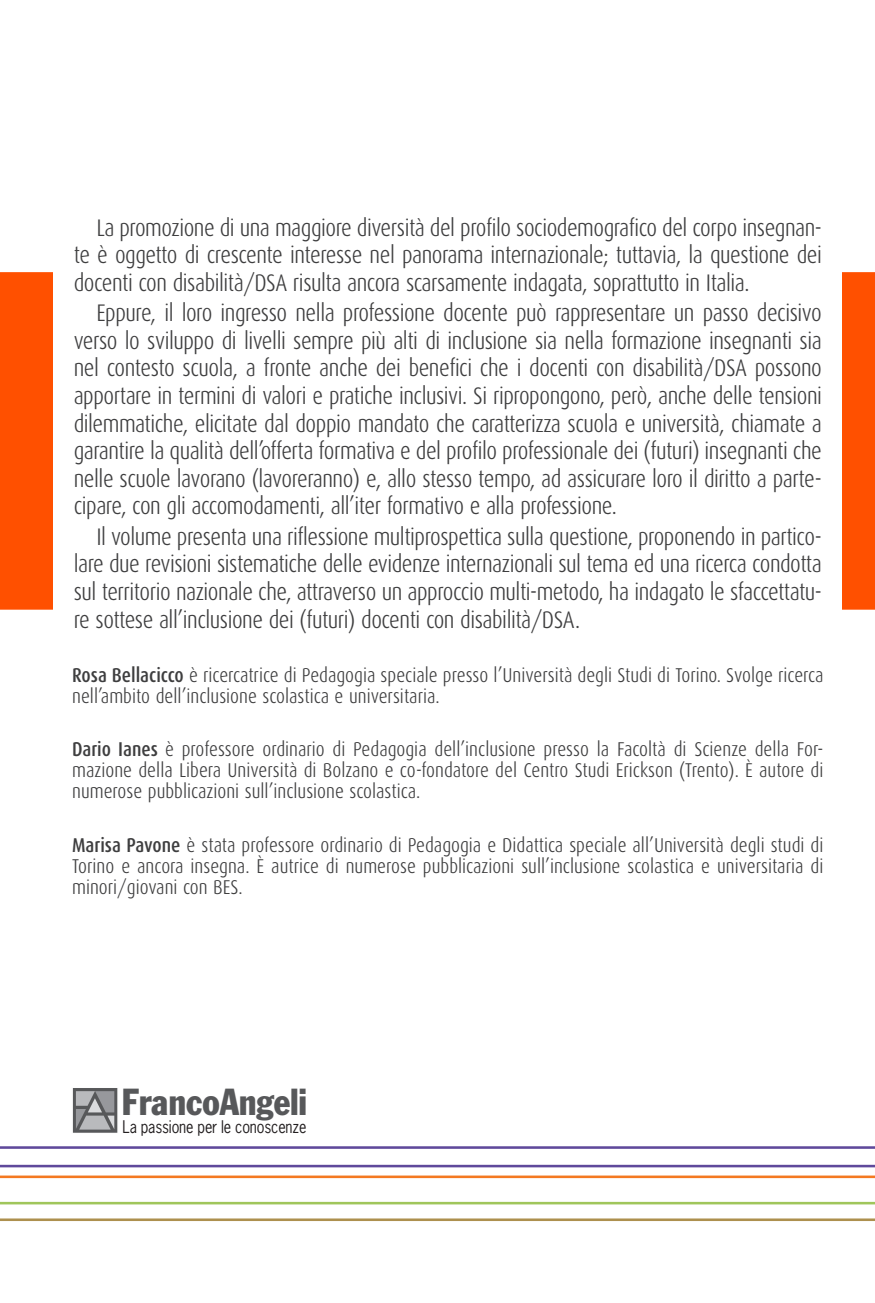
<style>
.page{position:relative;width:875px;height:1303px;background:#fff}
.page>*{position:absolute;margin:0;border:0;box-sizing:border-box;transform-origin:0 0}
.t1{font:condensed 37px "Franklin Gothic";letter-spacing:-.005em;color:#57585a}
.t2{font:300 24px/27.6px "Dax Condensed";letter-spacing:-.02em;color:#3e3e3f;text-align:justify}
.t3{font:300 20px/21px "Dax Condensed";color:#3e3e3f;text-align:justify}
.t4{font:16.4px "News Gothic";letter-spacing:-.01em;color:#231f20;scale:.88 1}
.s1{font-weight:500}
</style>
<div class="page">
<hr style="left:0;top:1146px;width:875px;height:2px;background:#5f499b">
<hr style="left:0;top:1164px;width:875px;height:3px;background:#5f499b">
<hr style="left:0;top:1175px;width:875px;height:3px;background:#f47921">
<hr style="left:0;top:1201px;width:875px;height:3px;background:#a0c65b">
<hr style="left:0;top:1218px;width:875px;height:3px;background:#ad904e">
<div style="left:0;top:272px;width:875px;height:337px;background:#ff5000"></div>
<img style="left:72px;top:1088px;width:46px;height:45px">
<div style="left:54px;top:71px;width:788px;height:982px;background:#fff"></div>
<p class="t2" style="left:74px;top:214px;width:749px;text-indent:23px">La promozione di una maggiore diversità del profilo sociodemografico del corpo insegnan&shy;te è oggetto di crescente interesse nel panorama internazionale; tuttavia, la questione dei docenti con disabilità/DSA risulta ancora scarsamente indagata, soprattutto in Italia.</p>
<p class="t2" style="left:74px;top:299px;width:749px;text-indent:23px">Eppure, il loro ingresso nella professione docente può rappresentare un passo decisivo verso lo sviluppo di livelli sempre più alti di inclusione sia nella formazione insegnanti sia nel contesto scuola, a fronte anche dei benefici che i docenti con disabilità/DSA possono apportare in termini di valori e pratiche inclusivi. Si ripropongono, però, anche delle tensioni dilemmatiche, elicitate dal doppio mandato che caratterizza scuola e università, chiamate a garantire la qualità dell’offerta formativa e del profilo professionale dei (futuri) insegnanti che nelle scuole lavorano (lavoreranno) e, allo stesso tempo, ad assicurare loro il diritto a parte&shy;cipare, con gli accomodamenti, all’iter formativo e alla professione.</p>
<p class="t2" style="left:74px;top:523px;width:749px;text-indent:23px">Il volume presenta una riflessione multiprospettica sulla questione, proponendo in partico&shy;lare due revisioni sistematiche delle evidenze internazionali sul tema ed una ricerca condotta sul territorio nazionale che, attraverso un approccio multi-metodo, ha indagato le sfaccettatu&shy;re sottese all’inclusione dei (futuri) docenti con disabilità/DSA.</p>
<p class="t3" style="left:72px;top:664px;width:752px"><span class="s1">Rosa Bellacicco</span> è ricercatrice di Pedagogia speciale presso l’Università degli Studi di Torino. Svolge ricerca nell’ambito dell’inclusione scolastica e universitaria.</p>
<p class="t3" style="left:72px;top:739px;width:752px"><span class="s1">Dario Ianes</span> è professore ordinario di Pedagogia dell’inclusione presso la Facoltà di Scienze della For&shy;mazione della Libera Università di Bolzano e co-fondatore del Centro Studi Erickson (Trento). È autore di numerose pubblicazioni sull’inclusione scolastica.</p>
<p class="t3" style="left:72px;top:834px;width:752px"><span class="s1">Marisa Pavone</span> è stata professore ordinario di Pedagogia e Didattica speciale all’Università degli studi di Torino e ancora insegna. È autrice di numerose pubblicazioni sull’inclusione scolastica e universitaria di minori/giovani con BES.</p>
<h1 class="t1" style="left:122px;top:1079px;width:187px">FrancoAngeli</h1>
<p class="t4" style="left:122px;top:1116px;width:210px">La passione per le conoscenze</p>
</div>
